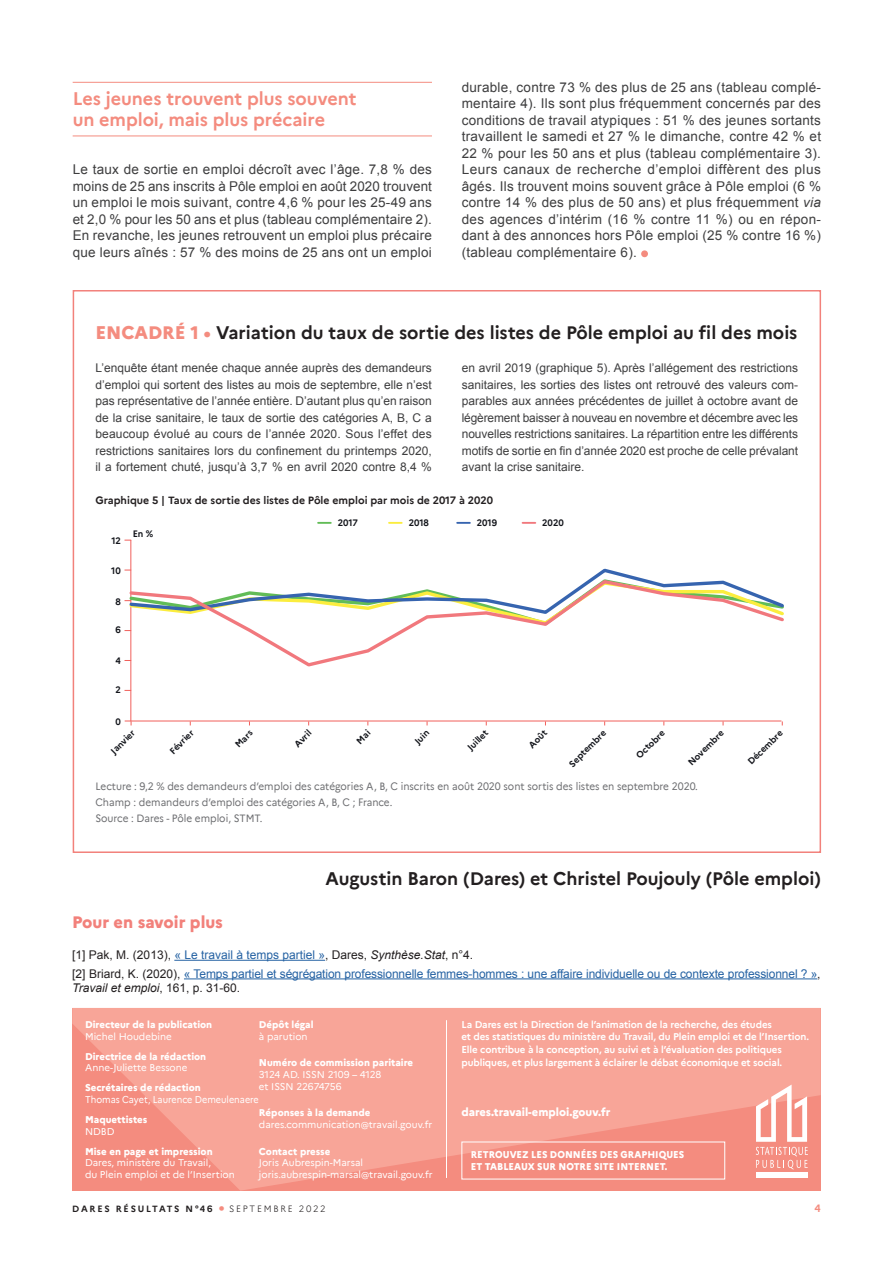
<style>
.page{position:relative;width:893px;height:1263px;background:#fff}
.page>*{position:absolute;margin:0;border:0;box-sizing:border-box;transform-origin:0 0}
.t1{font:700 18px "Marianne";color:#231f20}
.t2{font:700 18px/21px "Marianne";letter-spacing:-.005em;color:#f48c7f}
.t3{font:800 16.5px "Marianne";color:#f2817b}
.t4{font:13.5px/16.5px "Arial";letter-spacing:.02em;color:#3e3e3f;text-align:justify}
.t5{font:12px/16.5px "Arial";color:#3e3e3f;text-align:justify}
.t6{font:12px/18.6px "Arial";letter-spacing:-.01em;color:#2562a3}
.t7{font:italic 12px "Arial";color:#231f20}
.t8{font:800 11.25px "Marianne";color:#fff}
.t9{font:10.5px/15.6px "Marianne";color:#6c6d70;scale:.95 1}
.t10{font:700 10.5px "Marianne";color:#231f20}
.t11{font:700 10.5px "Marianne";color:#f48c7f}
.t12{font:700 9.75px/12.9px "Marianne";letter-spacing:-.01em;color:#fff}
.t13{font:9.75px/11.7px "Marianne";color:#fff}
.t14{font:800 9.75px "Marianne";color:#fff}
.t15{font:800 9.75px/12px "Marianne";color:#fff;scale:.95 1}
.t16{font:9.75px "Marianne";color:#fff;scale:.93 1}
.t17{font:700 9.3px "Marianne";color:#13151b;scale:.96 1}
.t18{font:700 9px "Marianne";color:#13151b}
.t19{font:700 9px "Marianne";letter-spacing:.2em;color:#231f20}
.t20{font:300 9px "Marianne";letter-spacing:.2em;color:#231f20}
.s1{font-style:italic}
.s2{font-weight:800;color:#f48c7f}
.s3{color:#f48c7f}
.s4{color:#231f20}
.s5{font-style:italic;color:#231f20}
.s6{font-style:normal}
.s7{font-size:21px;color:#f48c7f}
</style>
<div class="page">
<svg style="left:72px;top:1008px;width:749px;height:183px;background:#f69e91"></svg>
<hr style="left:446px;top:1020px;width:1px;height:158px;background:#fff">
<div style="left:756px;top:1173px;width:51px;height:5px;background:#fff"></div>
<svg style="left:756px;top:1084px;width:52px;height:86px"></svg>
<div style="left:461px;top:1141px;width:264px;height:38px;border:1px solid #fff"></div>
<hr style="left:73px;top:82px;width:359px;height:1px;background:#f48c7f">
<hr style="left:73px;top:136px;width:359px;height:1px;background:#f48c7f">
<svg style="left:641px;top:250px;width:7px;height:7px"></svg>
<svg style="left:318px;top:522px;width:13px;height:2px"></svg>
<svg style="left:389px;top:522px;width:13px;height:2px"></svg>
<svg style="left:457px;top:522px;width:13px;height:2px"></svg>
<svg style="left:523px;top:522px;width:12px;height:2px"></svg>
<hr style="left:130px;top:540px;width:1px;height:181px;background:#f1605b">
<hr style="left:125px;top:721px;width:656px;height:1px;background:#f1605b">
<svg style="left:125px;top:567px;width:516px;height:64px"></svg>
<svg style="left:128px;top:578px;width:656px;height:91px"></svg>
<hr style="left:174px;top:960px;width:151px;height:1px;background:#2562a3">
<hr style="left:184px;top:978px;width:633px;height:1px;background:#2562a3">
<svg style="left:356px;top:721px;width:15px;height:5px"></svg>
<h1 class="t2" style="left:73px;top:87px;width:285px">Les jeunes trouvent plus souvent un emploi, mais plus précaire</h1>
<p class="t4" style="left:73px;top:161px;width:361px">Le taux de sortie en emploi décroît avec l’âge. 7,8 % des moins de 25 ans inscrits à Pôle emploi en août 2020 trouvent un emploi le mois suivant, contre 4,6 % pour les 25-49 ans et 2,0 % pour les 50 ans et plus (tableau complémentaire 2).<br>En revanche, les jeunes retrouvent un emploi plus précaire que leurs aînés : 57 % des moins de 25 ans ont un emploi</p>
<p class="t4" style="left:462px;top:79px;width:361px">durable, contre 73 % des plus de 25 ans (tableau complé&shy;mentaire 4). Ils sont plus fréquemment concernés par des conditions de travail atypiques : 51 % des jeunes sortants travaillent le samedi et 27 % le dimanche, contre 42 % et 22 % pour les 50 ans et plus (tableau complémentaire 3).<br>Leurs canaux de recherche d’emploi diffèrent des plus âgés. Ils trouvent moins souvent grâce à Pôle emploi (6 % contre 14 % des plus de 50 ans) et plus fréquemment <span class="s1">via </span>des agences d’intérim (16 % contre 11 %) ou en répon&shy;dant à des annonces hors Pôle emploi (25 % contre 16 %) (tableau complémentaire 6).</p>
<h1 class="t1" style="left:95px;top:319px;width:703px"><span class="s2">ENCADRÉ 1</span> <span class="s3">•</span> Variation du taux de sortie des listes de Pôle emploi au fil des mois</h1>
<p class="t5" style="left:95px;top:360px;width:338px">L’enquête étant menée chaque année auprès des demandeurs d’emploi qui sortent des listes au mois de septembre, elle n’est pas représentative de l’année entière. D’autant plus qu’en raison de la crise sanitaire, le taux de sortie des catégories A, B, C a beaucoup évolué au cours de l’année 2020. Sous l’effet des restrictions sanitaires lors du confinement du printemps 2020, il a fortement chuté, jusqu’à 3,7 % en avril 2020 contre 8,4 %</p>
<p class="t5" style="left:462px;top:360px;width:338px">en avril 2019 (graphique 5). Après l’allégement des restrictions sanitaires, les sorties des listes ont retrouvé des valeurs com&shy;parables aux années précédentes de juillet à octobre avant de légèrement baisser à nouveau en novembre et décembre avec les nouvelles restrictions sanitaires. La répartition entre les différents motifs de sortie en fin d’année 2020 est proche de celle prévalant avant la crise sanitaire.</p>
<p class="t10" style="left:95px;top:492px;width:399px">Graphique 5 | Taux de sortie des listes de Pôle emploi par mois de 2017 à 2020</p>
<p class="t17" style="left:338px;top:517px;width:22px">2017</p>
<p class="t17" style="left:409px;top:517px;width:23px">2018</p>
<p class="t17" style="left:477px;top:517px;width:23px">2019</p>
<p class="t17" style="left:542px;top:517px;width:24px">2020</p>
<p class="t17" style="left:111px;top:535px;width:11px">12</p>
<p class="t17" style="left:111px;top:565px;width:11px">10</p>
<p class="t17" style="left:115px;top:596px;width:7px">8</p>
<p class="t17" style="left:115px;top:624px;width:7px">6</p>
<p class="t17" style="left:115px;top:655px;width:7px">4</p>
<p class="t17" style="left:115px;top:684px;width:7px">2</p>
<p class="t17" style="left:115px;top:715px;width:7px">0</p>
<p class="t17" style="left:133px;top:527px;width:23px">En %</p>
<p class="t18" style="left:108px;top:748px;width:32px;rotate:-45deg">Janvier</p>
<p class="t18" style="left:167px;top:748px;width:31px;rotate:-45deg">Février</p>
<p class="t18" style="left:233px;top:742px;width:22px;rotate:-45deg">Mars</p>
<p class="t18" style="left:292px;top:741px;width:22px;rotate:-45deg">Avril</p>
<p class="t18" style="left:412px;top:739px;width:18px;rotate:-45deg">Juin</p>
<p class="t18" style="left:465px;top:745px;width:27px;rotate:-45deg">Juillet</p>
<p class="t18" style="left:526px;top:743px;width:23px;rotate:-45deg">Août</p>
<p class="t18" style="left:567px;top:761px;width:50px;rotate:-45deg">Septemb re</p>
<p class="t18" style="left:634px;top:753px;width:38px;rotate:-45deg">O ctobre</p>
<p class="t18" style="left:686px;top:760px;width:48px;rotate:-45deg">N ovemb re</p>
<p class="t18" style="left:745px;top:759px;width:47px;rotate:-45deg">D écemb re</p>
<p class="t9" style="left:95px;top:778px;width:636px">Lecture : 9,2 % des demandeurs d’emploi des catégories A, B, C inscrits en août 2020 sont sortis des listes en septembre 2020.<br>Champ : demandeurs d’emploi des catégories A, B, C ; France.<br>Source : Dares - Pôle emploi, STMT.</p>
<h1 class="t1" style="left:325px;top:865px;width:497px">Augustin Baron (Dares) et Christel Poujouly (Pôle emploi)</h1>
<p class="t3" style="left:72px;top:909px;width:152px">Pour en savoir plus</p>
<p class="t6" style="left:72px;top:945px;width:750px"><span class="s4">[1] Pak, M. (2013),</span> « Le travail à temps partiel »<span class="s4">, Dares,</span> <span class="s5">Synthèse.Stat</span><span class="s4">, n°4.<br>[2] Briard, K. (2020),</span> « Temps partiel et ségrégation professionnelle femmes-hommes : une affaire individuelle ou de contexte professionnel ? »<span class="s4">,</span></p>
<p class="t7" style="left:72px;top:980px;width:169px">Travail et emploi<span class="s6">, 161, p. 31-60.</span></p>
<p class="t14" style="left:85px;top:1017px;width:129px">Directeur de la publication</p>
<p class="t13" style="left:85px;top:1029px;width:88px">Michel Houdebine</p>
<p class="t14" style="left:85px;top:1048px;width:123px">Directrice de la rédaction</p>
<p class="t13" style="left:85px;top:1061px;width:104px">Anne-Juliette Bessone</p>
<p class="t14" style="left:85px;top:1080px;width:117px">Secrétaires de rédaction</p>
<p class="t16" style="left:85px;top:1092px;width:188px">Thomas Cayet, Laurence Demeulenaere</p>
<p class="t14" style="left:85px;top:1112px;width:64px">Maquettistes</p>
<p class="t13" style="left:85px;top:1124px;width:31px">NDBD</p>
<p class="t14" style="left:85px;top:1144px;width:129px">Mise en page et impression</p>
<p class="t13" style="left:85px;top:1156px;width:151px">Dares, ministère du Travail,<br>du Plein emploi et de l’Insertion</p>
<p class="t14" style="left:259px;top:1017px;width:56px">Dépôt légal</p>
<p class="t13" style="left:259px;top:1029px;width:50px">à parution</p>
<p class="t14" style="left:259px;top:1055px;width:156px">Numéro de commission paritaire</p>
<p class="t13" style="left:259px;top:1068px;width:124px">3124 AD. ISSN 2109 – 4128 et ISSN 22674756</p>
<p class="t14" style="left:259px;top:1105px;width:113px">Réponses à la demande</p>
<p class="t13" style="left:259px;top:1118px;width:175px">dares.communication@travail.gouv.fr</p>
<p class="t14" style="left:259px;top:1143px;width:73px">Contact presse</p>
<p class="t13" style="left:259px;top:1156px;width:175px">Joris Aubrespin-Marsal joris.aubrespin-marsal@travail.gouv.fr</p>
<p class="t12" style="left:461px;top:1017px;width:349px">La Dares est la Direction de l’animation de la recherche, des études<br>et des statistiques du ministère du Travail, du Plein emploi et de l’Insertion.<br>Elle contribue à la conception, au suivi et à l’évaluation des politiques publiques, et plus largement à éclairer le débat économique et social.</p>
<p class="t8" style="left:461px;top:1103px;width:150px">dares.travail-emploi.gouv.fr</p>
<p class="t15" style="left:471px;top:1148px;width:226px">RETROUVEZ LES DONNÉES DES GRAPHIQUES<br>ET TABLEAUX SUR NOTRE SITE INTERNET.</p>
<p class="t19" style="left:72px;top:1202px;width:142px">DARES RÉSULTATS N°46</p>
<p class="t20" style="left:218px;top:1202px;width:109px"><span class="s7">•</span> SEPTEMBRE 2022</p>
<p class="t11" style="left:814px;top:1200px;width:8px">4</p>
</div>
